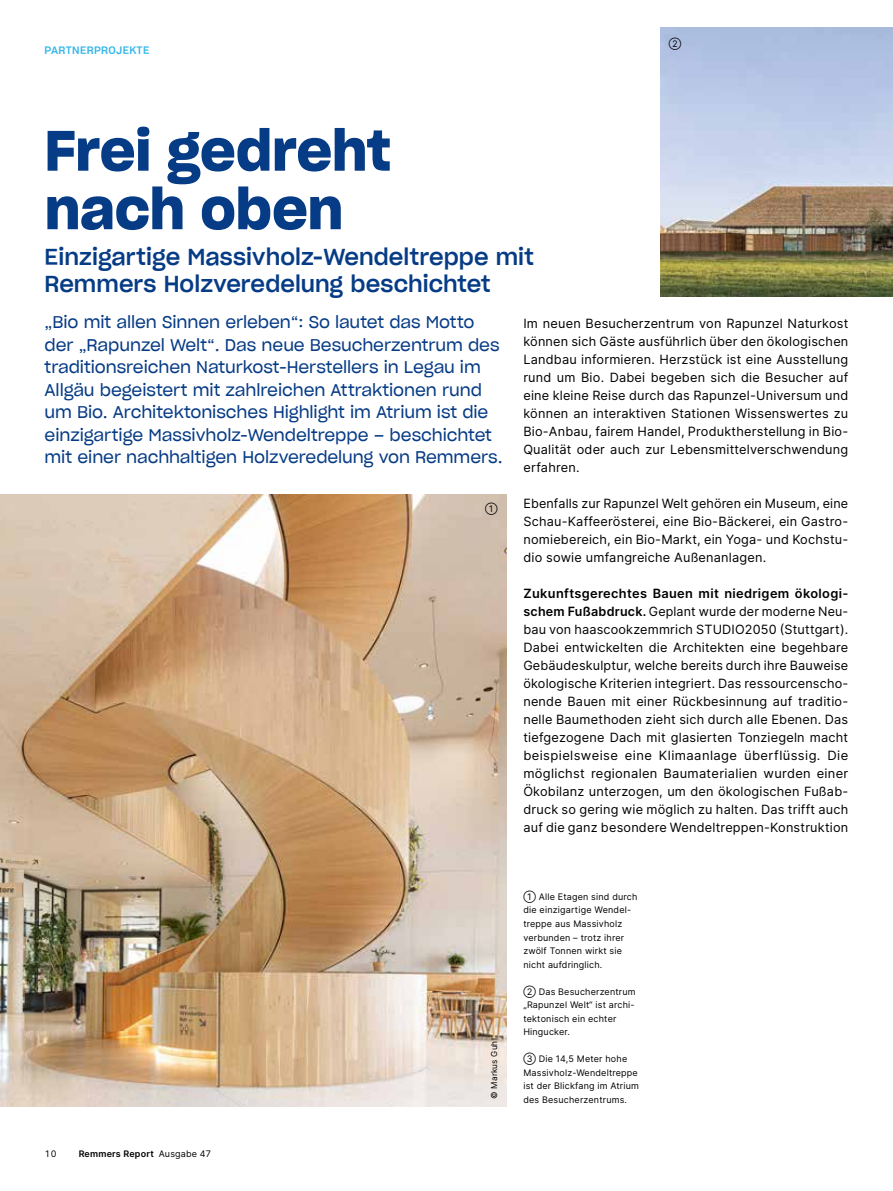
<style>
.page{position:relative;width:893px;height:1191px;background:#fff}
.page>*{position:absolute;margin:0;border:0;box-sizing:border-box;transform-origin:0 0}
.t1{font:55.5px/58.5px "Sharp Grotesk Sm Bold 20";letter-spacing:-.005em;color:#063b85}
.t2{font:22.5px/27px "Sharp Grotesk Medium 20";letter-spacing:.005em;color:#063b85}
.t3{font:16.5px/22.5px "Sharp Grotesk Book 20";letter-spacing:-.005em;color:#063b85}
.t4{font:12.75px/18px "Inter";letter-spacing:.015em;color:#000;text-align:justify}
.t5{font:10.5px "Sharp Grotesk Medium 20";letter-spacing:.03em;color:#32b6ea}
.t6{font:9px/13.5px "Inter";letter-spacing:.02em;color:#000}
.t7{font:600 9px "Inter";letter-spacing:.02em;color:#000}
.t8{font:8.25px "Inter";letter-spacing:.02em;color:#000}
.s1{font-weight:600}
.s2{font-weight:400}
</style>
<div class="page">
<img style="left:660px;top:28px;width:233px;height:269px">
<img style="left:0;top:495px;width:506px;height:611px">
<p class="t5" style="left:45px;top:41px;width:106px">PARTNERPROJEKTE</p>
<p class="t6" style="left:669px;top:36px;width:14px">➁</p>
<h1 class="t1" style="left:45px;top:118px;width:348px">Frei gedreht nach oben</h1>
<h2 class="t2" style="left:45px;top:242px;width:491px">Einzigartige Massivholz-Wendeltreppe mit<br>Remmers Holzveredelung beschichtet</h2>
<p class="t3" style="left:45px;top:310px;width:459px">„Bio mit allen Sinnen erleben“: So lautet das Motto der „Rapunzel Welt“. Das neue Besucherzentrum des traditionsreichen Naturkost-Herstellers in Legau im Allgäu begeistert mit zahlreichen Attraktionen rund um Bio. Architektonisches Highlight im Atrium ist die einzigartige Massivholz-Wendeltreppe – beschichtet mit einer nachhaltigen Holzveredelung von Remmers.</p>
<p class="t4" style="left:523px;top:314px;width:326px">Im neuen Besucherzentrum von Rapunzel Naturkost können sich Gäste ausführlich über den ökologischen Landbau informieren. Herzstück ist eine Ausstellung rund um Bio. Dabei begeben sich die Besucher auf eine kleine Reise durch das Rapunzel-Universum und können an interaktiven Stationen Wissenswertes zu Bio-Anbau, fairem Handel, Produktherstellung in Bio-Qualität oder auch zur Lebensmittelverschwendung erfahren.</p>
<p class="t4" style="left:523px;top:494px;width:326px">Ebenfalls zur Rapunzel Welt gehören ein Museum, eine Schau-Kaffeerösterei, eine Bio-Bäckerei, ein Gastro&shy;nomiebereich, ein Bio-Markt, ein Yoga- und Kochstu&shy;dio sowie umfangreiche Außenanlagen.</p>
<p class="t4" style="left:523px;top:584px;width:326px"><span class="s1">Zukunftsgerechtes Bauen mit niedrigem ökologi&shy;schem Fußabdruck.</span> Geplant wurde der moderne Neu&shy;bau von haascookzemmrich STUDIO2050 (Stuttgart).<br>Dabei entwickelten die Architekten eine begehbare Gebäudeskulptur, welche bereits durch ihre Bauweise ökologische Kriterien integriert. Das ressourcenscho&shy;nende Bauen mit einer Rückbesinnung auf traditio&shy;nelle Baumethoden zieht sich durch alle Ebenen. Das tiefgezogene Dach mit glasierten Tonziegeln macht beispielsweise eine Klimaanlage überflüssig. Die möglichst regionalen Baumaterialien wurden einer Ökobilanz unterzogen, um den ökologischen Fußab&shy;druck so gering wie möglich zu halten. Das trifft auch auf die ganz besondere Wendeltreppen-Konstruktion</p>
<p class="t6" style="left:485px;top:502px;width:14px">➀</p>
<p class="t6" style="left:45px;top:1147px;width:13px">10</p>
<p class="t7" style="left:79px;top:1147px;width:134px">Remmers Report <span class="s2">Ausgabe 47</span></p>
<p class="t8" style="left:488px;top:1098px;width:62px;rotate:-90deg">© Markus Guhl</p>
<p class="t6" style="left:523px;top:889px;width:116px">➀ Alle Etagen sind durch die einzigartige Wendel&shy;treppe aus Massivholz verbunden – trotz ihrer zwölf Tonnen wirkt sie nicht aufdringlich.</p>
<p class="t6" style="left:523px;top:984px;width:114px">➁ Das Besucherzentrum „Rapunzel Welt“ ist archi&shy;tektonisch ein echter<br>Hingucker.</p>
<p class="t6" style="left:523px;top:1051px;width:117px">➂ Die 14,5 Meter hohe<br>Massivholz-Wendeltreppe ist der Blickfang im Atrium des Besucherzentrums.</p>
</div>
